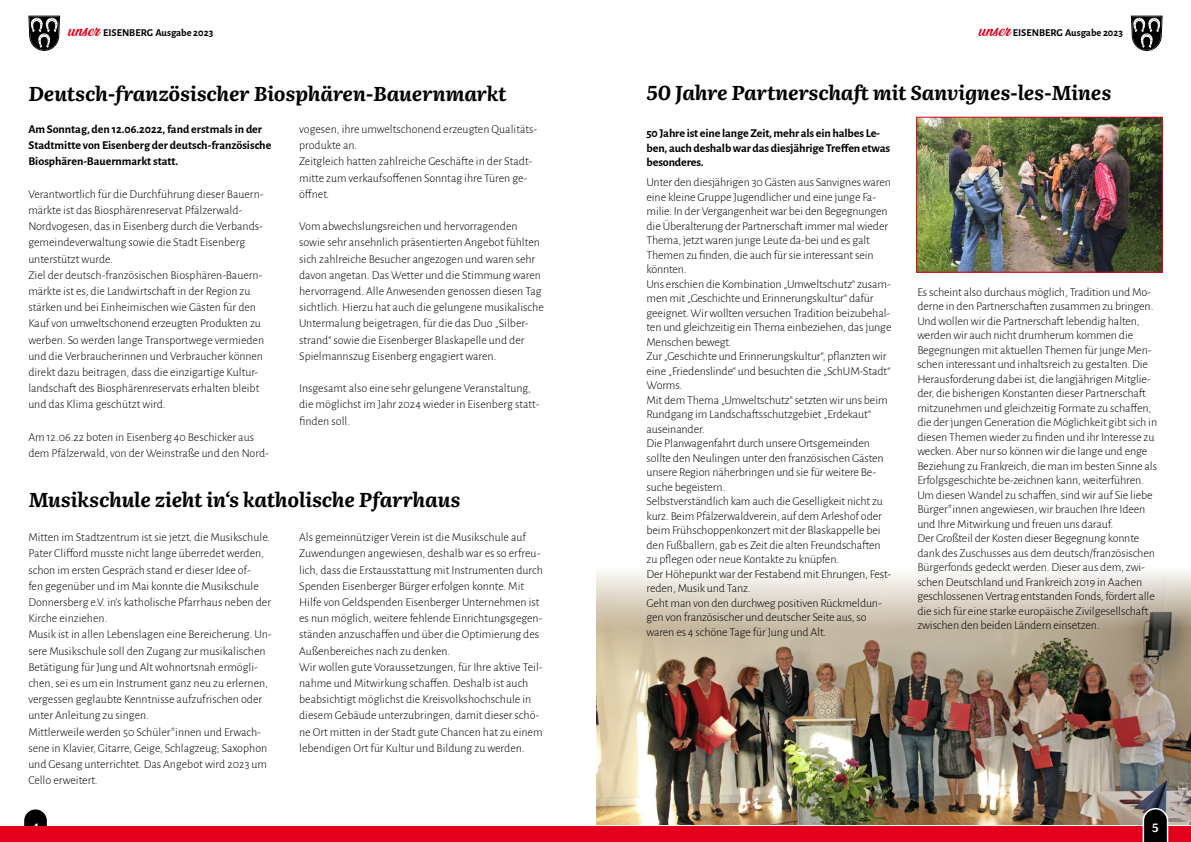
<style>
.page{position:relative;width:1191px;height:842px;background:#fff}
.page>*{position:absolute;margin:0;border:0;box-sizing:border-box;transform-origin:0 0}
.Hauptüberschrift{font:italic 20px "Literata";letter-spacing:-.005em;color:#000}
.t1{font:300 12px/16.2px "Alegreya Sans";letter-spacing:-.01em;color:#000}
.Fließtext_Einleitung{font:700 12px/16.2px "Alegreya Sans";letter-spacing:-.005em;color:#000}
.t2{font:12px "Literata";color:#fff}
.t3{font:700 10.5px "Alegreya Sans";color:#000}
.s1{font-family:"Ananda";font-weight:900;font-size:14.5px;color:#e3001d}
</style>
<div class="page">
<svg style="left:1130px;top:16px;width:32px;height:35px"></svg>
<svg style="left:28px;top:16px;width:32px;height:35px"></svg>
<svg style="left:24px;top:809px;width:23px;height:17px"></svg>
<img style="left:596px;top:572px;width:594px;height:252px">
<img style="left:918px;top:119px;width:242px;height:151px">
<div style="left:916px;top:117px;width:246px;height:155px;border:1px solid #e3001d"></div>
<div style="left:0;top:826px;width:1191px;height:16px;background:#e3001d"></div>
<svg style="left:1141px;top:807px;width:28px;height:35px"></svg>
<p class="t3" style="left:68px;top:25px;width:147px"><span class="s1">unser</span> EISENBERG Ausgabe 2023</p>
<p class="t3" style="left:978px;top:25px;width:146px"><span class="s1">unser</span> EISENBERG Ausgabe 2023</p>
<p class="Hauptüberschrift" style="left:28px;top:78px;width:480px">Deutsch-französischer Biosphären-Bauernmarkt</p>
<p class="Hauptüberschrift" style="left:646px;top:77px;width:466px">50 Jahre Partnerschaft mit Sanvignes-les-Mines</p>
<p class="Fließtext_Einleitung" style="left:28px;top:120px;width:244px">Am Sonntag, den 12.06.2022, fand erstmals in der<br>Stadtmitte von Eisenberg der deutsch-französische<br>Biosphären-Bauernmarkt statt.</p>
<p class="t1" style="left:28px;top:185px;width:237px">Verantwortlich für die Durchführung dieser Bauern&shy;märkte ist das Biosphärenreservat Pfälzerwald-Nordvogesen, das in Eisenberg durch die Verbands&shy;gemeindeverwaltung sowie die Stadt Eisenberg unterstützt wurde.</p>
<p class="t1" style="left:28px;top:266px;width:237px">Ziel der deutsch-französischen Biosphären-Bauern&shy;märkte ist es, die Landwirtschaft in der Region zu stärken und bei Einheimischen wie Gästen für den Kauf von umweltschonend erzeugten Produkten zu werben. So werden lange Transportwege vermieden und die Verbraucherinnen und Verbraucher können direkt dazu beitragen, dass die einzigartige Kultur&shy;landschaft des Biosphärenreservats erhalten bleibt und das Klima geschützt wird.</p>
<p class="t1" style="left:28px;top:428px;width:242px">Am 12.06.22 boten in Eisenberg 40 Beschicker aus dem Pfälzerwald, von der Weinstraße und den Nord-</p>
<p class="t1" style="left:299px;top:120px;width:240px">vogesen, ihre umweltschonend erzeugten Qualitäts&shy;produkte an.</p>
<p class="t1" style="left:299px;top:153px;width:234px">Zeitgleich hatten zahlreiche Geschäfte in der Stadt&shy;mitte zum verkaufsoffenen Sonntag ihre Türen ge&shy;öffnet.</p>
<p class="t1" style="left:299px;top:218px;width:246px">Vom abwechslungsreichen und hervorragenden sowie sehr ansehnlich präsentierten Angebot fühlten sich zahlreiche Besucher angezogen und waren sehr davon angetan. Das Wetter und die Stimmung waren hervorragend. Alle Anwesenden genossen diesen Tag sichtlich. Hierzu hat auch die gelungene musikalische Untermalung beigetragen, für die das Duo „Silber&shy;strand“ sowie die Eisenberger Blaskapelle und der Spielmannszug Eisenberg engagiert waren.</p>
<p class="t1" style="left:299px;top:380px;width:242px">Insgesamt also eine sehr gelungene Veranstaltung, die möglichst im Jahr 2024 wieder in Eisenberg statt&shy;finden soll.</p>
<p class="Hauptüberschrift" style="left:28px;top:484px;width:433px">Musikschule zieht in‘s katholische Pfarrhaus</p>
<p class="t1" style="left:28px;top:529px;width:244px">Mitten im Stadtzentrum ist sie jetzt, die Musikschule.<br>Pater Clifford musste nicht lange überredet werden, schon im ersten Gespräch stand er dieser Idee of-<br>fen gegenüber und im Mai konnte die Musikschule Donnersberg e.V. in’s katholische Pfarrhaus neben der Kirche einziehen.</p>
<p class="t1" style="left:28px;top:626px;width:245px">Musik ist in allen Lebenslagen eine Bereicherung. Un&shy;sere Musikschule soll den Zugang zur musikalischen Betätigung für Jung und Alt wohnortsnah ermögli&shy;chen, sei es um ein Instrument ganz neu zu erlernen, vergessen geglaubte Kenntnisse aufzufrischen oder unter Anleitung zu singen.</p>
<p class="t1" style="left:28px;top:723px;width:240px">Mittlerweile werden 50 Schüler*innen und Erwach&shy;sene in Klavier, Gitarre, Geige, Schlagzeug; Saxophon und Gesang unterrichtet. Das Angebot wird 2023 um Cello erweitert.</p>
<p class="t2" style="left:32px;top:818px;width:8px">4</p>
<p class="t1" style="left:299px;top:529px;width:245px">Als gemeinnütziger Verein ist die Musikschule auf Zuwendungen angewiesen, deshalb war es so erfreu&shy;lich, dass die Erstausstattung mit Instrumenten durch Spenden Eisenberger Bürger erfolgen konnte. Mit Hilfe von Geldspenden Eisenberger Unternehmen ist es nun möglich, weitere fehlende Einrichtungsgegen&shy;ständen anzuschaffen und über die Optimierung des Außenbereiches nach zu denken.</p>
<p class="t1" style="left:299px;top:658px;width:245px">Wir wollen gute Voraussetzungen, für Ihre aktive Teil&shy;nahme und Mitwirkung schaffen. Deshalb ist auch beabsichtigt möglichst die Kreisvolkshochschule in diesem Gebäude unterzubringen, damit dieser schö&shy;ne Ort mitten in der Stadt gute Chancen hat zu einem lebendigen Ort für Kultur und Bildung zu werden.</p>
<p class="Fließtext_Einleitung" style="left:646px;top:125px;width:245px;line-height:14.5px">50 Jahre ist eine lange Zeit, mehr als ein halbes Le&shy;ben, auch deshalb war das diesjährige Treffen etwas besonderes.</p>
<p class="t1" style="left:646px;top:175px;width:246px;line-height:14.5px">Unter den diesjährigen 30 Gästen aus Sanvignes waren eine kleine Gruppe Jugendlicher und eine junge Fa&shy;milie. In der Vergangenheit war bei den Begegnungen die Überalterung der Partnerschaft immer mal wieder Thema, jetzt waren junge Leute da-bei und es galt Themen zu finden, die auch für sie interessant sein könnten.</p>
<p class="t1" style="left:646px;top:276px;width:246px;line-height:14.5px">Uns erschien die Kombination „Umweltschutz“ zusam&shy;men mit „Geschichte und Erinnerungskultur“ dafür geeignet. Wir wollten versuchen Tradition beizubehal&shy;ten und gleichzeitig ein Thema einbeziehen, das junge Menschen bewegt.</p>
<p class="t1" style="left:646px;top:349px;width:245px;line-height:14.5px">Zur „Geschichte und Erinnerungskultur“, pflanzten wir eine „Friedenslinde“ und besuchten die „SchUM-Stadt“<br>Worms.</p>
<p class="t1" style="left:646px;top:392px;width:243px;line-height:14.5px">Mit dem Thema „Umweltschutz“ setzten wir uns beim<br>Rundgang im Landschaftsschutzgebiet „Erdekaut“ auseinander.</p>
<p class="t1" style="left:646px;top:436px;width:239px;line-height:14.5px">Die Planwagenfahrt durch unsere Ortsgemeinden sollte den Neulingen unter den französischen Gästen unsere Region näherbringen und sie für weitere Be&shy;suche begeistern.</p>
<p class="t1" style="left:646px;top:494px;width:238px;line-height:14.5px">Selbstverständlich kam auch die Geselligkeit nicht zu kurz. Beim Pfälzerwaldverein, auf dem Arleshof oder beim Frühschoppenkonzert mit der Blaskappelle bei den Fußballern, gab es Zeit die alten Freundschaften zu pflegen oder neue Kontakte zu knüpfen.</p>
<p class="t1" style="left:646px;top:566px;width:246px;line-height:14.5px">Der Höhepunkt war der Festabend mit Ehrungen, Fest&shy;reden, Musik und Tanz.</p>
<p class="t1" style="left:646px;top:595px;width:237px;line-height:14.5px">Geht man von den durchweg positiven Rückmeldun&shy;gen von französischer und deutscher Seite aus, so waren es 4 schöne Tage für Jung und Alt.</p>
<p class="t1" style="left:917px;top:284px;width:241px;line-height:14.5px">Es scheint also durchaus möglich, Tradition und Mo&shy;derne in den Partnerschaften zusammen zu bringen.<br>Und wollen wir die Partnerschaft lebendig halten, werden wir auch nicht drumherum kommen die Begegnungen mit aktuellen Themen für junge Men&shy;schen interessant und inhaltsreich zu gestalten. Die Herausforderung dabei ist, die langjährigen Mitglie&shy;der, die bisherigen Konstanten dieser Partnerschaft mitzunehmen und gleichzeitig Formate zu schaffen, die der jungen Generation die Möglichkeit gibt sich in diesen Themen wieder zu finden und ihr Interesse zu wecken. Aber nur so können wir die lange und enge Beziehung zu Frankreich, die man im besten Sinne als Erfolgsgeschichte be-zeichnen kann, weiterführen.</p>
<p class="t1" style="left:917px;top:487px;width:237px;line-height:14.5px">Um diesen Wandel zu schaffen, sind wir auf Sie liebe<br>Bürger*innen angewiesen, wir brauchen Ihre Ideen und Ihre Mitwirkung und freuen uns darauf.</p>
<p class="t1" style="left:917px;top:531px;width:239px;line-height:14.5px">Der Großteil der Kosten dieser Begegnung konnte dank des Zuschusses aus dem deutsch/französischen Bürgerfonds gedeckt werden. Dieser aus dem, zwi&shy;schen Deutschland und Frankreich 2019 in Aachen geschlossenen Vertrag entstanden Fonds, fördert alle die sich für eine starke europäische Zivilgesellschaft zwischen den beiden Ländern einsetzen.</p>
<p class="t2" style="left:1152px;top:818px;width:8px">5</p>
</div>
